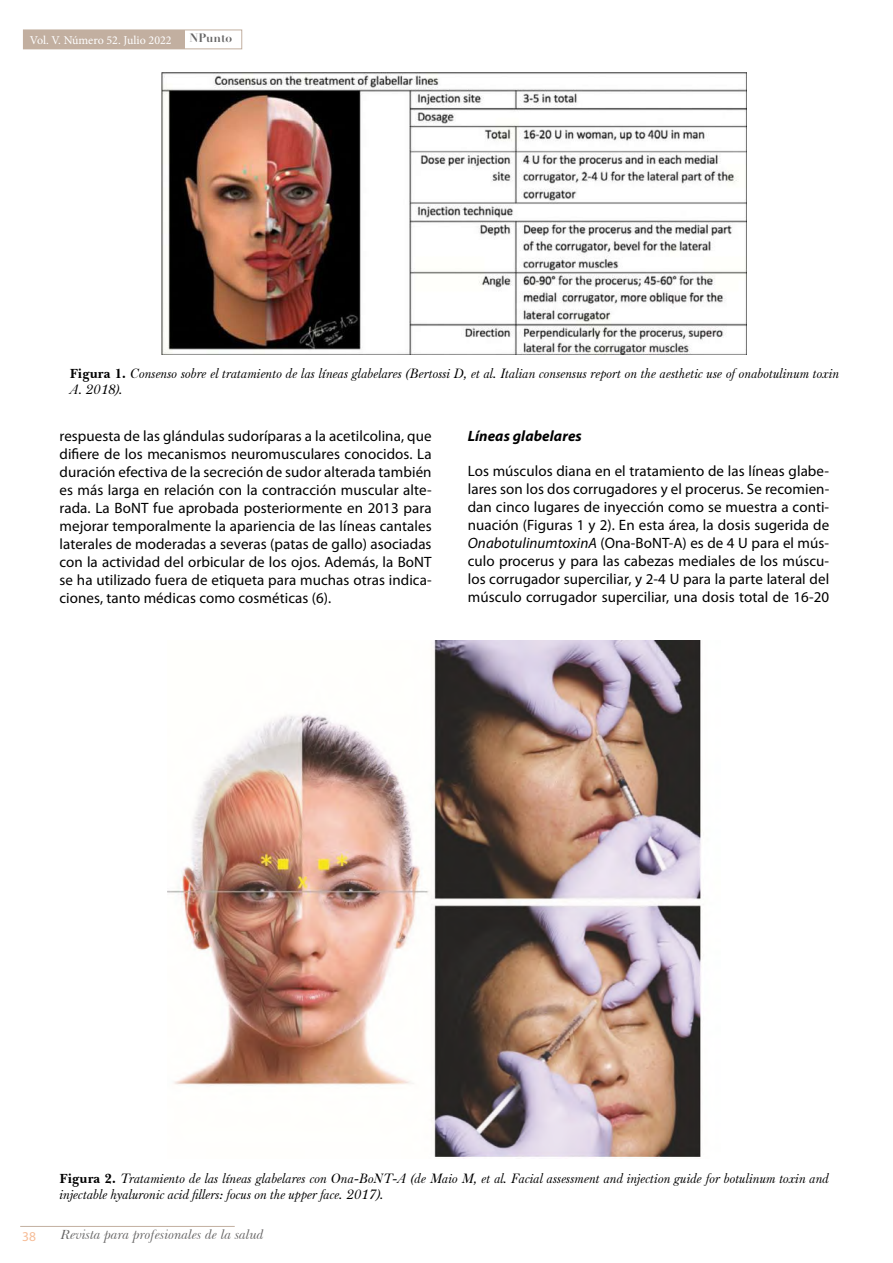
<style>
.page{position:relative;width:893px;height:1263px;background:#fff}
.page>*{position:absolute;margin:0;border:0;box-sizing:border-box;transform-origin:0 0}
.t1{font:15px/18px "Myriad Pro";letter-spacing:.005em;color:#000;text-align:justify}
.t2{font:italic 700 15px "Myriad Pro";letter-spacing:.005em;color:#000}
.t3{font:italic 13.5px/16.2px "Baskerville F";color:#000}
.t4{font:italic 13.5px "Baskerville BT";color:#646363}
.t5{font:13.5px "Myriad Pro";color:#f6bc96}
.t6{font:12px "Minion Pro";color:#fff}
.t7{font:700 12px "Didot LH";color:#646363}
.s1{font-family:"Baskerville BT";font-weight:700;font-style:normal}
.s2{font-style:italic}
</style>
<div class="page">
<div style="left:23px;top:30px;width:219px;height:19px;border:1px solid #c2afa0"></div>
<div style="left:23px;top:30px;width:162px;height:19px;background:#c2afa0"></div>
<hr style="left:20px;top:1226px;width:215px;height:1px;background:#c2afa0">
<img style="left:162px;top:72px;width:585px;height:282px">
<img style="left:168px;top:641px;width:533px;height:516px">
<p class="t6" style="left:30px;top:32px;width:143px">Vol. V. Número 52. Julio 2022</p>
<p class="t7" style="left:190px;top:31px;width:44px">NPunto</p>
<p class="t3" style="left:70px;top:365px;width:771px"><span class="s1">Figura 1.</span> Consenso sobre el tratamiento de las líneas glabelares (Bertossi D, et al. Italian consensus report on the aesthetic use of onabotulinum toxin<br>A. 2018).</p>
<p class="t1" style="left:60px;top:426px;width:374px">respuesta de las glándulas sudoríparas a la acetilcolina, que difiere de los mecanismos neuromusculares conocidos. La duración efectiva de la secreción de sudor alterada también es más larga en relación con la contracción muscular alte&shy;rada. La BoNT fue aprobada posteriormente en 2013 para mejorar temporalmente la apariencia de las líneas cantales laterales de moderadas a severas (patas de gallo) asociadas con la actividad del orbicular de los ojos. Además, la BoNT se ha utilizado fuera de etiqueta para muchas otras indica&shy;ciones, tanto médicas como cosméticas (6).</p>
<p class="t2" style="left:468px;top:427px;width:116px">Líneas glabelares</p>
<p class="t1" style="left:468px;top:461px;width:363px">Los músculos diana en el tratamiento de las líneas glabe&shy;lares son los dos corrugadores y el procerus. Se recomien&shy;dan cinco lugares de inyección como se muestra a conti&shy;nuación (Figuras 1 y 2). En esta área, la dosis sugerida de <span class="s2">OnabotulinumtoxinA</span> (Ona-BoNT-A) es de 4 U para el mús&shy;culo procerus y para las cabezas mediales de los múscu&shy;los corrugador superciliar, y 2‐4 U para la parte lateral del músculo corrugador superciliar, una dosis total de 16‐20</p>
<p class="t3" style="left:60px;top:1170px;width:771px"><span class="s1">Figura 2.</span> Tratamiento de las líneas glabelares con Ona-BoNT-A (de Maio M, et al. Facial assessment and injection guide for botulinum toxin and injectable hyaluronic acid fillers: focus on the upper face. 2017).</p>
<p class="t5" style="left:22px;top:1228px;width:15px">38</p>
<p class="t4" style="left:61px;top:1227px;width:205px">Revista para profesionales de la salud</p>
</div>
